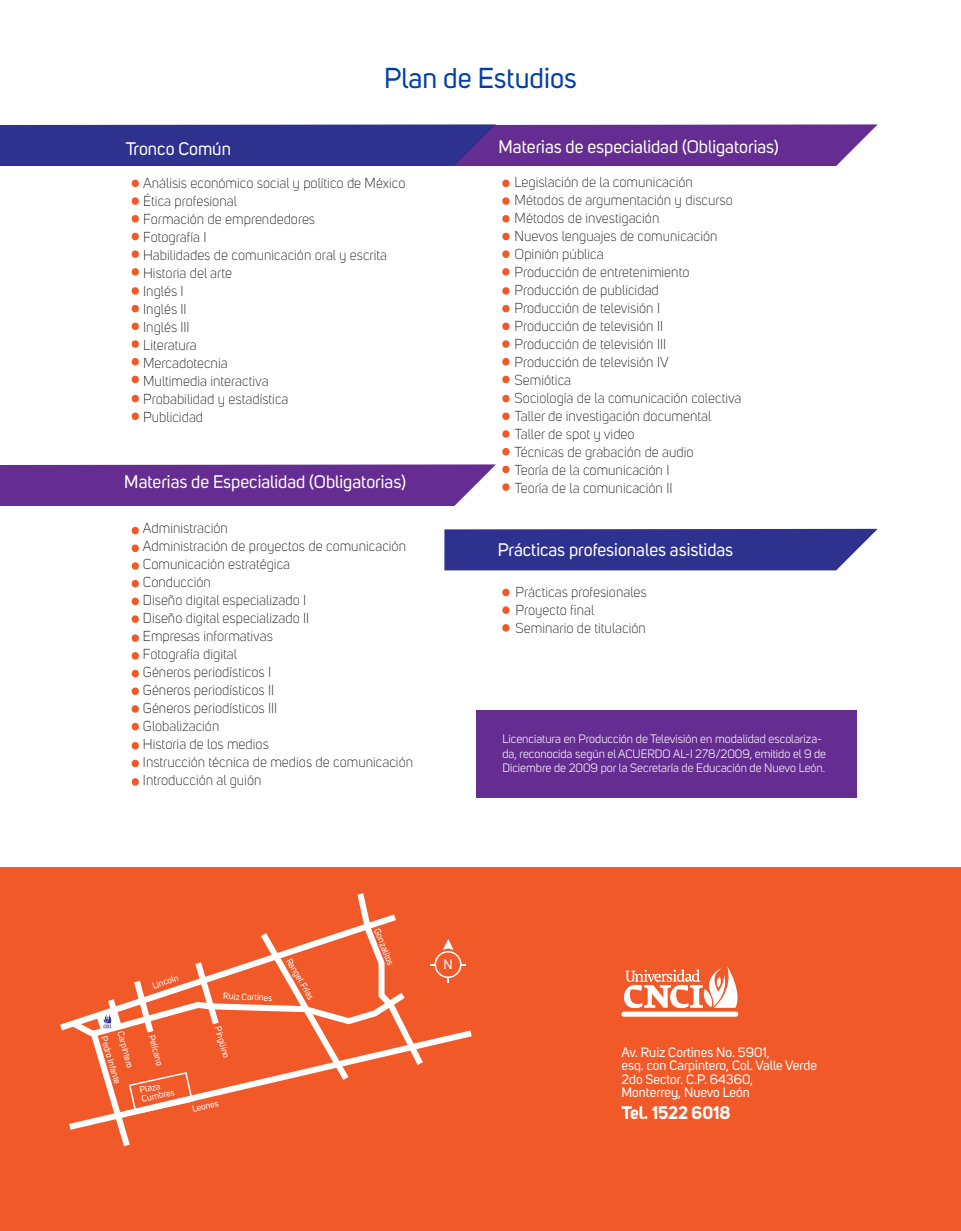
<style>
.page{position:relative;width:961px;height:1231px;background:#fff}
.page>*{position:absolute;margin:0;border:0;box-sizing:border-box;transform-origin:0 0}
.t1{font:28.5px "Uni Sans";color:#0040a6}
.t2{font:18px "Uni Sans";color:#fff}
.t3{font:700 18px "Uni Sans";color:#fff}
.t4{font:300 14.25px/18px "Uni Sans";color:#040503}
.t5{font:13.5px/13.5px "Uni Sans";color:#fff}
.t6{font:13.35px "Uni Sans";color:#fff}
.t7{font:12px/14.4px "Uni Sans";color:#fff}
.t8{font:9.15px/9px "Uni Sans";color:#fff}
</style>
<div class="page">
<div style="left:444px;top:529px;width:433px;height:41px;background:#2e328e"></div>
<svg style="left:0;top:124px;width:877px;height:42px;background:#4d3793"></svg>
<div style="left:476px;top:710px;width:381px;height:88px;background:#652d91"></div>
<svg style="left:502px;top:180px;width:8px;height:7px"></svg>
<svg style="left:502px;top:197px;width:8px;height:8px"></svg>
<svg style="left:502px;top:215px;width:8px;height:7px"></svg>
<svg style="left:502px;top:233px;width:8px;height:7px"></svg>
<svg style="left:502px;top:250px;width:8px;height:8px"></svg>
<svg style="left:502px;top:268px;width:8px;height:8px"></svg>
<svg style="left:502px;top:287px;width:8px;height:8px"></svg>
<svg style="left:502px;top:305px;width:8px;height:7px"></svg>
<svg style="left:502px;top:322px;width:8px;height:8px"></svg>
<svg style="left:502px;top:340px;width:8px;height:8px"></svg>
<svg style="left:502px;top:358px;width:8px;height:7px"></svg>
<svg style="left:502px;top:376px;width:8px;height:7px"></svg>
<svg style="left:502px;top:395px;width:8px;height:7px"></svg>
<svg style="left:502px;top:412px;width:8px;height:8px"></svg>
<svg style="left:502px;top:430px;width:8px;height:8px"></svg>
<svg style="left:502px;top:448px;width:8px;height:7px"></svg>
<svg style="left:0;top:464px;width:510px;height:42px;background:#713d99"></svg>
<svg style="left:131px;top:180px;width:8px;height:7px"></svg>
<svg style="left:131px;top:197px;width:8px;height:8px"></svg>
<svg style="left:131px;top:215px;width:8px;height:7px"></svg>
<svg style="left:131px;top:233px;width:8px;height:7px"></svg>
<svg style="left:131px;top:250px;width:8px;height:8px"></svg>
<svg style="left:131px;top:268px;width:8px;height:8px"></svg>
<svg style="left:131px;top:287px;width:8px;height:8px"></svg>
<svg style="left:131px;top:305px;width:8px;height:7px"></svg>
<svg style="left:131px;top:322px;width:8px;height:8px"></svg>
<svg style="left:131px;top:340px;width:8px;height:8px"></svg>
<svg style="left:131px;top:358px;width:8px;height:7px"></svg>
<svg style="left:131px;top:376px;width:8px;height:7px"></svg>
<svg style="left:131px;top:395px;width:8px;height:7px"></svg>
<svg style="left:131px;top:412px;width:8px;height:8px"></svg>
<svg style="left:131px;top:527px;width:8px;height:7px"></svg>
<svg style="left:131px;top:544px;width:8px;height:8px"></svg>
<svg style="left:131px;top:562px;width:8px;height:8px"></svg>
<svg style="left:131px;top:580px;width:8px;height:7px"></svg>
<svg style="left:131px;top:597px;width:8px;height:8px"></svg>
<svg style="left:131px;top:615px;width:8px;height:8px"></svg>
<svg style="left:131px;top:634px;width:8px;height:8px"></svg>
<svg style="left:131px;top:652px;width:8px;height:7px"></svg>
<svg style="left:131px;top:670px;width:8px;height:7px"></svg>
<svg style="left:131px;top:687px;width:8px;height:8px"></svg>
<svg style="left:131px;top:705px;width:8px;height:7px"></svg>
<svg style="left:131px;top:723px;width:8px;height:7px"></svg>
<svg style="left:131px;top:742px;width:8px;height:7px"></svg>
<svg style="left:131px;top:759px;width:8px;height:8px"></svg>
<svg style="left:131px;top:778px;width:8px;height:7px"></svg>
<svg style="left:502px;top:588px;width:8px;height:8px"></svg>
<svg style="left:502px;top:606px;width:8px;height:8px"></svg>
<svg style="left:502px;top:624px;width:8px;height:7px"></svg>
<div style="left:0;top:867px;width:961px;height:364px;background:#f15929"></div>
<div style="left:621px;top:1011px;width:117px;height:5px;background:#fff;border-radius:3px"></div>
<svg style="left:621px;top:966px;width:117px;height:47px"></svg>
<svg style="left:60px;top:893px;width:412px;height:254px"></svg>
<p class="t2" style="left:126px;top:138px;width:107px">Tronco Común</p>
<h1 class="t1" style="left:384px;top:61px;width:194px">Plan de Estudios</h1>
<p class="t2" style="left:498px;top:137px;width:282px">Materias de especialidad (Obligatorias)</p>
<p class="t4" style="left:143px;top:174px;width:264px">Análisis económico social y político de México<br>Ética profesional<br>Formación de emprendedores<br>Fotografía I<br>Habilidades de comunicación oral y escrita<br>Historia del arte<br>Inglés I<br>Inglés II<br>Inglés III<br>Literatura<br>Mercadotecnia<br>Multimedia interactiva<br>Probabilidad y estadística<br>Publicidad</p>
<p class="t4" style="left:514px;top:173px;width:228px">Legislación de la comunicación<br>Métodos de argumentación y discurso<br>Métodos de investigación<br>Nuevos lenguajes de comunicación<br>Opinión pública<br>Producción de entretenimiento<br>Producción de publicidad<br>Producción de televisión I<br>Producción de televisión II<br>Producción de televisión III<br>Producción de televisión IV<br>Semiótica<br>Sociología de la comunicación colectiva<br>Taller de investigación documental<br>Taller de spot y video<br>Técnicas de grabación de audio<br>Teoría de la comunicación I<br>Teoría de la comunicación II</p>
<p class="t4" style="left:143px;top:519px;width:272px">Administración<br>Administración de proyectos de comunicación<br>Comunicación estratégica<br>Conducción<br>Diseño digital especializado I<br>Diseño digital especializado II<br>Empresas informativas<br>Fotografía digital<br>Géneros periodísticos I<br>Géneros periodísticos II<br>Géneros periodísticos III<br>Globalización<br>Historia de los medios<br>Instrucción técnica de medios de comunicación<br>Introducción al guión</p>
<p class="t2" style="left:124px;top:472px;width:283px">Materias de Especialidad (Obligatorias)</p>
<p class="t2" style="left:498px;top:539px;width:237px">Prácticas profesionales asistidas</p>
<p class="t4" style="left:515px;top:583px;width:133px">Prácticas profesionales<br>Proyecto final<br>Seminario de titulación</p>
<p class="t7" style="left:502px;top:732px;width:325px">Licenciatura en Producción de Televisión en modalidad escolariza&shy;da, reconocida según el ACUERDO AL-I 278/2009, emitido el 9 de<br>Diciembre de 2009 por la Secretaría de Educación de Nuevo León.</p>
<p class="t8" style="left:151px;top:981px;width:28px;rotate:-19deg">Lincoln</p>
<p class="t8" style="left:125px;top:1029px;width:40px;rotate:75deg">Carpintero</p>
<p class="t8" style="left:156px;top:1033px;width:33px;rotate:75deg">Pelícano</p>
<p class="t8" style="left:108px;top:1035px;width:51px;rotate:74deg">Pedro Infante</p>
<p class="t8" style="left:139px;top:1085px;width:35px;rotate:-12deg">Plaza<br>Cumbres</p>
<p class="t8" style="left:223px;top:991px;width:50px;rotate:2deg">Ruiz Cortines</p>
<p class="t8" style="left:222px;top:1025px;width:34px;rotate:75deg">Pingüino</p>
<p class="t8" style="left:191px;top:1104px;width:28px;rotate:-13deg">Leones</p>
<p class="t8" style="left:292px;top:956px;width:47px;rotate:60deg">Rangel Frías</p>
<p class="t8" style="left:381px;top:927px;width:40px;rotate:68deg">Gonzalitos</p>
<p class="t6" style="left:443px;top:957px;width:11px">N</p>
<p class="t5" style="left:621px;top:1045px;width:197px">Av. Ruiz Cortines No. 5901,<br>esq. con Carpintero, Col. Valle Verde<br>2do Sector. C.P. 64360,<br>Monterrey, Nuevo León</p>
<p class="t5" style="left:697px;top:1053px;width:150px">Av. Ruiz Cortines No. 5901,</p>
<p class="t3" style="left:621px;top:1101px;width:111px">Tel. 1522 6018</p>
</div>
